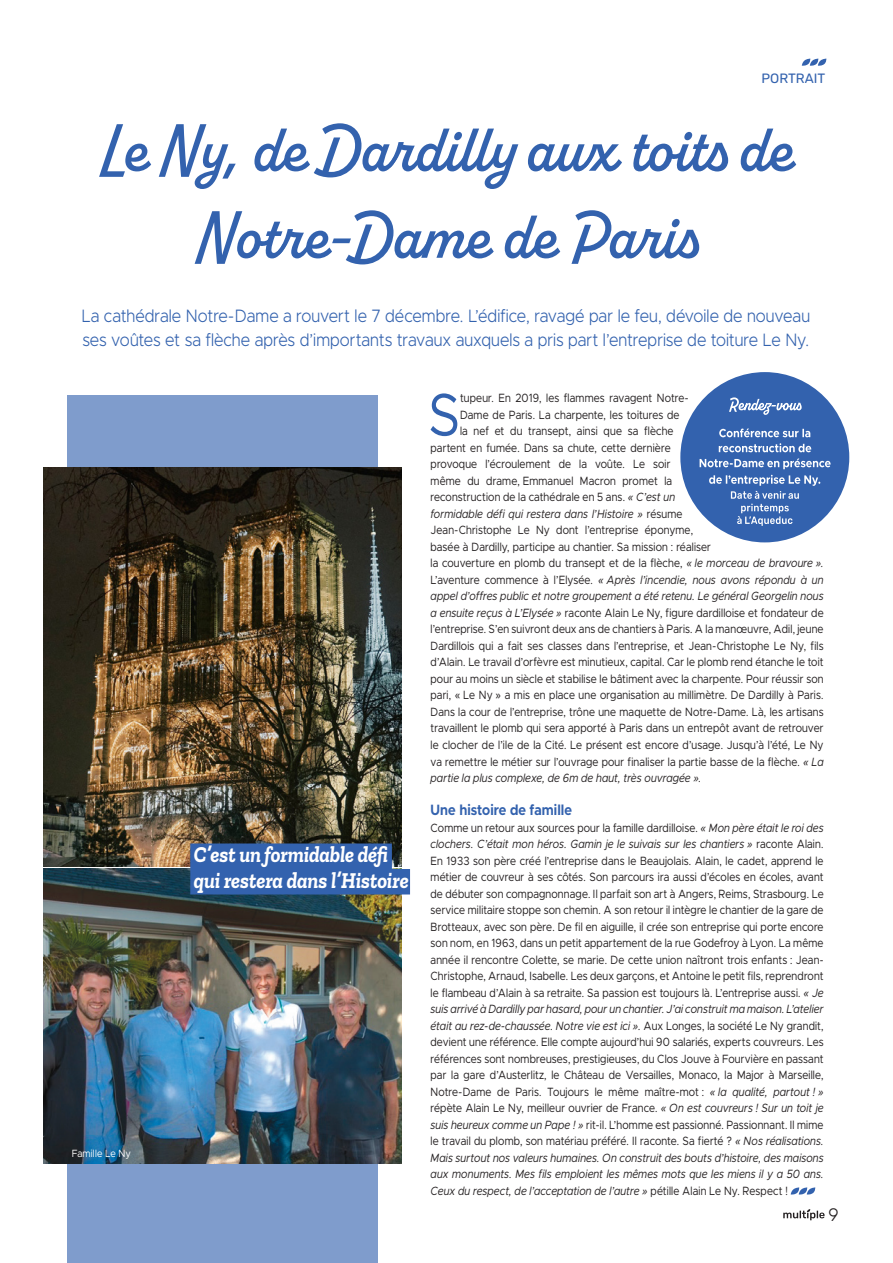
<style>
.page{position:relative;width:893px;height:1263px;background:#fff}
.page>*{position:absolute;margin:0;border:0;box-sizing:border-box;transform-origin:0 0}
.t1{font:600 67.5px/87px "Alkaline";color:#3362ae;text-align:center}
.t2{font:60px "Metropolis";color:#3362ae;scale:.87 1}
.t3{font:italic 700 22.5px/25.5px "Zilla Slab";letter-spacing:-.005em;color:#fff;scale:.9 1}
.t4{font:300 18px "Metropolis";color:#3362ae;scale:.9 1}
.t5{font:300 18px "Rubik";color:#231f20}
.t6{font:700 15px "Metropolis";letter-spacing:.005em;color:#3362ae;scale:.87 1}
.t7{font:13.5px "Rubik";color:#3362ae}
.t8{font:12px/16.5px "Metropolis";letter-spacing:.015em;color:#231f20;text-align:justify;scale:.87 1}
.t9{font:italic 12px "Metropolis";letter-spacing:.02em;color:#231f20;scale:.87 1}
.t10{font:10.5px "Metropolis";letter-spacing:.025em;color:#fff;scale:.9 1}
.s1{font-style:italic}
.s2{font-style:normal}
</style>
<div class="page">
<div style="left:67px;top:1111px;width:311px;height:152px;background:#7f9ccc"></div>
<img style="left:43px;top:868px;width:358px;height:296px">
<svg style="left:802px;top:59px;width:25px;height:7px"></svg>
<svg style="left:791px;top:1187px;width:24px;height:8px"></svg>
<div style="left:67px;top:395px;width:311px;height:113px;background:#7f9ccc"></div>
<img style="left:43px;top:467px;width:358px;height:399px">
<div style="left:680px;top:372px;width:169px;height:170px;background:#3362ae;border-radius:50%"></div>
<svg style="left:709px;top:475px;width:111px;height:51px"></svg>
<svg style="left:700px;top:458px;width:131px;height:11px"></svg>
<svg style="left:719px;top:443px;width:92px;height:9px"></svg>
<svg style="left:719px;top:428px;width:91px;height:9px"></svg>
<svg style="left:729px;top:397px;width:73px;height:18px"></svg>
<div style="left:190px;top:843px;width:202px;height:26px;background:#3362ae"></div>
<div style="left:190px;top:869px;width:220px;height:25px;background:#3362ae"></div>
<svg style="left:783px;top:1209px;width:42px;height:11px"></svg>
<p class="t7" style="left:761px;top:71px;width:65px">PORTRAIT</p>
<p class="t1" style="left:101px;top:108px;width:692px">Le Ny, de Dardilly aux toits de<br>Notre-Dame de Paris</p>
<p class="t4" style="left:81px;top:304px;width:811px">La cathédrale Notre-Dame a rouvert le 7 décembre. L’édifice, ravagé par le feu, dévoile de nouveau</p>
<p class="t4" style="left:82px;top:328px;width:809px">ses voûtes et sa flèche après d’importants travaux auxquels a pris part l’entreprise de toiture Le Ny.</p>
<p class="t10" style="left:72px;top:1147px;width:67px">Famille Le Ny</p>
<p class="t3" style="left:194px;top:842px;width:240px">C’est un formidable défi qui restera dans l’Histoire</p>
<p class="t2" style="left:428px;top:378px;width:38px">S</p>
<p class="t8" style="left:460px;top:390px;width:264px">tupeur. En 2019, les flammes ravagent Notre-</p>
<p class="t8" style="left:460px;top:407px;width:254px">Dame de Paris. La charpente, les toitures de</p>
<p class="t8" style="left:460px;top:423px;width:247px">la nef et du transept, ainsi que sa flèche</p>
<p class="t8" style="left:431px;top:440px;width:277px">partent en fumée. Dans sa chute, cette dernière</p>
<p class="t8" style="left:431px;top:456px;width:277px">provoque l’écroulement de la voûte. Le soir</p>
<p class="t8" style="left:431px;top:473px;width:279px">même du drame, Emmanuel Macron promet la</p>
<p class="t8" style="left:431px;top:489px;width:283px">reconstruction de la cathédrale en 5 ans. <span class="s1">« C’est un</span></p>
<p class="t9" style="left:431px;top:506px;width:291px">formidable défi qui restera dans l’Histoire » <span class="s2">résume</span></p>
<p class="t8" style="left:431px;top:522px;width:303px">Jean-Christophe Le Ny dont l’entreprise éponyme,</p>
<p class="t8" style="left:431px;top:539px;width:324px">basée à Dardilly, participe au chantier. Sa mission : réaliser</p>
<p class="t8" style="left:431px;top:555px;width:453px">la couverture en plomb du transept et de la flèche, <span class="s1">« le morceau de bravoure ».</span></p>
<p class="t9" style="left:431px;top:572px;width:453px"><span class="s2">L’aventure commence à l’Elysée.</span> « Après l’incendie, nous avons répondu à un</p>
<p class="t9" style="left:431px;top:589px;width:453px">appel d’offres public et notre groupement a été retenu. Le général Georgelin nous</p>
<p class="t8" style="left:431px;top:605px;width:453px"><span class="s1">a ensuite reçus à L’Elysée »</span> raconte Alain Le Ny, figure dardilloise et fondateur de</p>
<p class="t8" style="left:431px;top:621px;width:453px">l’entreprise. S’en suivront deux ans de chantiers à Paris. A la manœuvre, Adil, jeune</p>
<p class="t8" style="left:431px;top:638px;width:453px">Dardillois qui a fait ses classes dans l’entreprise, et Jean-Christophe Le Ny, fils</p>
<p class="t8" style="left:431px;top:654px;width:453px">d’Alain. Le travail d’orfèvre est minutieux, capital. Car le plomb rend étanche le toit</p>
<p class="t8" style="left:431px;top:671px;width:453px">pour au moins un siècle et stabilise le bâtiment avec la charpente. Pour réussir son</p>
<p class="t8" style="left:431px;top:687px;width:453px">pari, « Le Ny » a mis en place une organisation au millimètre. De Dardilly à Paris.</p>
<p class="t8" style="left:431px;top:704px;width:453px">Dans la cour de l’entreprise, trône une maquette de Notre-Dame. Là, les artisans</p>
<p class="t8" style="left:431px;top:720px;width:453px">travaillent le plomb qui sera apporté à Paris dans un entrepôt avant de retrouver</p>
<p class="t8" style="left:431px;top:737px;width:453px">le clocher de l’ile de la Cité. Le présent est encore d’usage. Jusqu’à l’été, Le Ny</p>
<p class="t8" style="left:431px;top:753px;width:453px">va remettre le métier sur l’ouvrage pour finaliser la partie basse de la flèche. <span class="s1">« La</span></p>
<p class="t9" style="left:431px;top:770px;width:313px">partie la plus complexe, de 6m de haut, très ouvragée ».</p>
<p class="t6" style="left:431px;top:800px;width:164px">Une histoire de famille</p>
<p class="t8" style="left:431px;top:819px;width:453px">Comme un retour aux sources pour la famille dardilloise. <span class="s1">« Mon père était le roi des clochers. C’était mon héros. Gamin je le suivais sur les chantiers »</span> raconte Alain.<br>En 1933 son père créé l’entreprise dans le Beaujolais. Alain, le cadet, apprend le métier de couvreur à ses côtés. Son parcours ira aussi d’écoles en écoles, avant de débuter son compagnonnage. Il parfait son art à Angers, Reims, Strasbourg. Le service militaire stoppe son chemin. A son retour il intègre le chantier de la gare de Brotteaux, avec son père. De fil en aiguille, il crée son entreprise qui porte encore son nom, en 1963, dans un petit appartement de la rue Godefroy à Lyon. La même année il rencontre Colette, se marie. De cette union naîtront trois enfants : Jean-Christophe, Arnaud, Isabelle. Les deux garçons, et Antoine le petit fils, reprendront le flambeau d’Alain à sa retraite. Sa passion est toujours là. L’entreprise aussi. <span class="s1">« Je suis arrivé à Dardilly par hasard, pour un chantier. J’ai construit ma maison. L’atelier était au rez-de-chaussée. Notre vie est ici ».</span> Aux Longes, la société Le Ny grandit, devient une référence. Elle compte aujourd’hui 90 salariés, experts couvreurs. Les références sont nombreuses, prestigieuses, du Clos Jouve à Fourvière en passant par la gare d’Austerlitz, le Château de Versailles, Monaco, la Major à Marseille, Notre-Dame de Paris. Toujours le même maître-mot : <span class="s1">« la qualité, partout ! » </span>répète Alain Le Ny, meilleur ouvrier de France. <span class="s1">« On est couvreurs ! Sur un toit je suis heureux comme un Pape ! »</span> rit-il. L’homme est passionné. Passionnant. Il mime le travail du plomb, son matériau préféré. Il raconte. Sa fierté ? <span class="s1">« Nos réalisations.<br>Mais surtout nos valeurs humaines. On construit des bouts d’histoire, des maisons aux monuments. Mes fils emploient les mêmes mots que les miens il y a 50 ans.<br>Ceux du respect, de l’acceptation de l’autre »</span> pétille Alain Le Ny. Respect !</p>
<h3 class="t5" style="left:828px;top:1204px;width:12px">9</h3>
</div>
